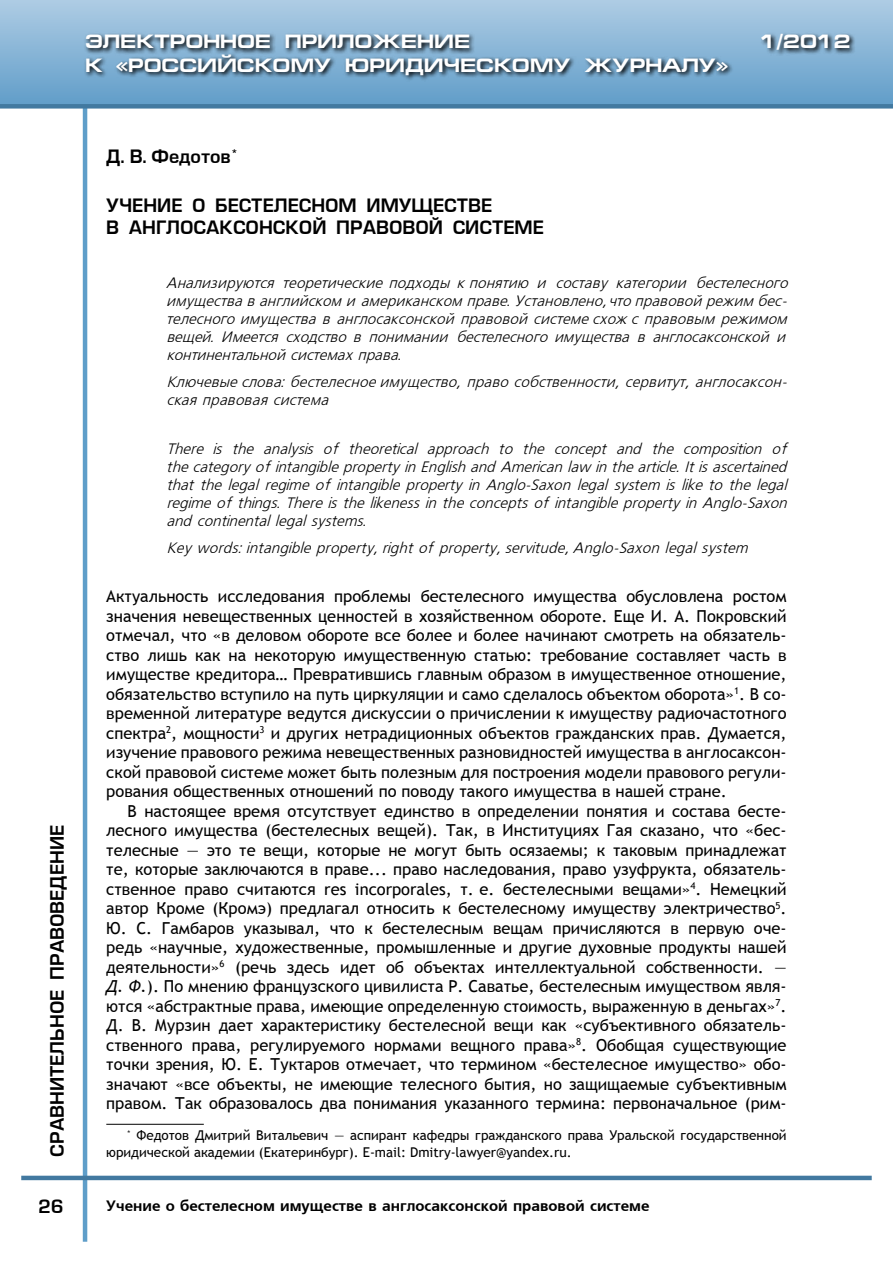
<style>
.page{position:relative;width:893px;height:1263px;background:#fff}
.page>*{position:absolute;margin:0;border:0;box-sizing:border-box;transform-origin:0 0}
.t1{font:700 19.5px "Europe Ext";color:#fff}
.t2{font:18px "Europe Demi Normal";color:#000}
.t3{font:16.5px/19.5px "Trebuchet MS";color:#000;text-align:justify}
.t4{font:italic 15px/18px "Free Set";color:#000}
.t5{font:15px "Free Set Bold Cyrillic";color:#000}
.t6{font:13.5px/16.2px "Trebuchet MS";color:#000}
.s1{font-style:italic}
</style>
<div class="page">
<hr style="left:83px;top:89px;width:4px;height:1153px;background:#5f9ec9">
<hr style="left:21px;top:1176px;width:851px;height:4px;background:#4279a0">
<div style="left:0;top:0;width:893px;height:106px;background:linear-gradient(to bottom,#aecce4,#619dc9)"></div>
<div style="left:0;top:104px;width:893px;height:5px;background:#4279a0"></div>
<svg style="left:83px;top:31px;width:810px;height:121px"></svg>
<hr style="left:106px;top:1124px;width:98px;height:1px;background:#000">
<p class="t1" style="left:85px;top:31px;width:387px">ЭЛЕКТРОННОЕ ПРИЛОЖЕНИЕ</p>
<p class="t1" style="left:760px;top:31px;width:92px">1/2012</p>
<p class="t1" style="left:85px;top:54px;width:644px">К «РОССИЙСКОМУ ЮРИДИЧЕСКОМУ ЖУРНАЛУ»</p>
<p class="t2" style="left:47px;top:1157px;width:331px;rotate:-90deg">сравнительное правоведение</p>
<p class="t2" style="left:38px;top:1196px;width:27px">26</p>
<p class="t2" style="left:106px;top:146px;width:133px">Д. В. Федотов<sup>*</sup></p>
<p class="t2" style="left:106px;top:195px;width:27px">Учение</p>
<p class="t2" style="left:192px;top:195px;width:36px">о бесте</p>
<p class="t2" style="left:274px;top:195px;width:29px">лесном</p>
<p class="t2" style="left:366px;top:195px;width:15px">имуществе</p>
<p class="t2" style="left:106px;top:218px;width:88px">в англосаксонско</p>
<p class="t2" style="left:312px;top:218px;width:38px">й правово</p>
<p class="t2" style="left:429px;top:218px;width:38px">й системе</p>
<p class="t4" style="left:166px;top:275px;width:627px">Анализируются теоретические подходы кпонятию и составу категории бестелесного имуществаванглийском и американском праве.Установлено,чтоправовой режим бес&shy;телесного имущества в англосаксонской правовой системесхожс правовым режимом вещей. Имеется сходство в понимании бестелесного имущества в англосаксонской и континентальной системахправа.</p>
<p class="t4" style="left:166px;top:374px;width:626px">Ключевыеслова: бестелесноеимущество, правособственности, сервитут, англосаксон&shy;ская правовая система</p>
<p class="t4" style="left:166px;top:440px;width:626px;text-align:justify">There is the analysis of theoretical approach to the concept and the composition of thecategoryofintangiblepropertyinEnglishand Americanlaw inthearticle.Itisascertained that the legal regime of intangible property in Anglo-Saxon legal system is like to the legal regime of things. There is the likeness in the concepts of intangible property in Anglo-Saxon and continentallegalsystems.</p>
<p class="t4" style="left:166px;top:539px;width:588px">Key words: intangibleproperty,right of property,servitude,Anglo-Saxon legal system</p>
<p class="t3" style="left:106px;top:587px;width:682px">Актуальность исследования проблемы бестелесного имущества обусловлена ростом значения невещественных ценностей в хозяйственном обороте. Еще И. А. Покровский отмечал, что «в деловом обороте все более и более начинают смотреть на обязатель&shy;ство лишь как на некоторую имущественную статью: требование составляет часть в имуществе кредитора… Превратившись главным образом в имущественное отношение, обязательство вступило на путь циркуляции и само сделалось объектом оборота»<sup>1</sup>. В со&shy;временной литературе ведутся дискуссии о причислении к имуществу радиочастотного спектра<sup>2</sup>, мощности<sup>3</sup> и других нетрадиционных объектов гражданских прав. Думается, изучение правового режима невещественных разновидностей имущества в англосаксон&shy;ской правовой системе может быть полезным для построения модели правового регули&shy;рования общественных отношений по поводу такого имущества в нашей стране.</p>
<p class="t3" style="left:106px;top:801px;width:682px;text-indent:21px">В настоящее время отсутствует единство в определении понятия и состава бесте&shy;лесного имущества (бестелесных вещей). Так, в Институциях Гая сказано, что «бес&shy;телесные — это те вещи, которые не могут быть осязаемы; к таковым принадлежат те, которые заключаются в праве... право наследования, право узуфрукта, обязатель&shy;ственное право считаются res incorporales, т. е. бестелесными вещами»<sup>4</sup>. Немецкий автор Кроме (Кромэ) предлагал относить к бестелесному имуществу электричество<sup>5</sup>.<br>Ю. С. Гамбаров указывал, что к бестелесным вещам причисляются в первую оче&shy;редь «научные, художественные, промышленные и другие духовные продукты нашей деятельности»<sup>6</sup> (речь здесь идет об объектах интеллектуальной собственности. — <span class="s1">Д. Ф.</span>). По мнению французского цивилиста Р. Саватье, бестелесным имуществом явля&shy;ются «абстрактные права, имеющие определенную стоимость, выраженную в деньгах»<sup>7</sup>.<br>Д. В. Мурзин дает характеристику бестелесной вещи как «субъективного обязатель&shy;ственного права, регулируемого нормами вещного права»<sup>8</sup>. Обобщая существующие точки зрения, Ю. Е. Туктаров отмечает, что термином «бестелесное имущество» обо&shy;значают «все объекты, не имеющие телесного бытия, но защищаемые субъективным правом. Так образовалось два понимания указанного термина: первоначальное (рим-</p>
<p class="t6" style="left:106px;top:1128px;width:682px;text-indent:21px"><sup>*</sup> Федотов Дмитрий Витальевич — аспирант кафедры гражданского права Уральской государственной юридической академии (Екатеринбург). E-mail: Dmitry-lawyer@yandex.ru.</p>
<p class="t5" style="left:106px;top:1197px;width:545px">Учение о бестелесном имуществе в англосаксонской правовой системе</p>
</div>
